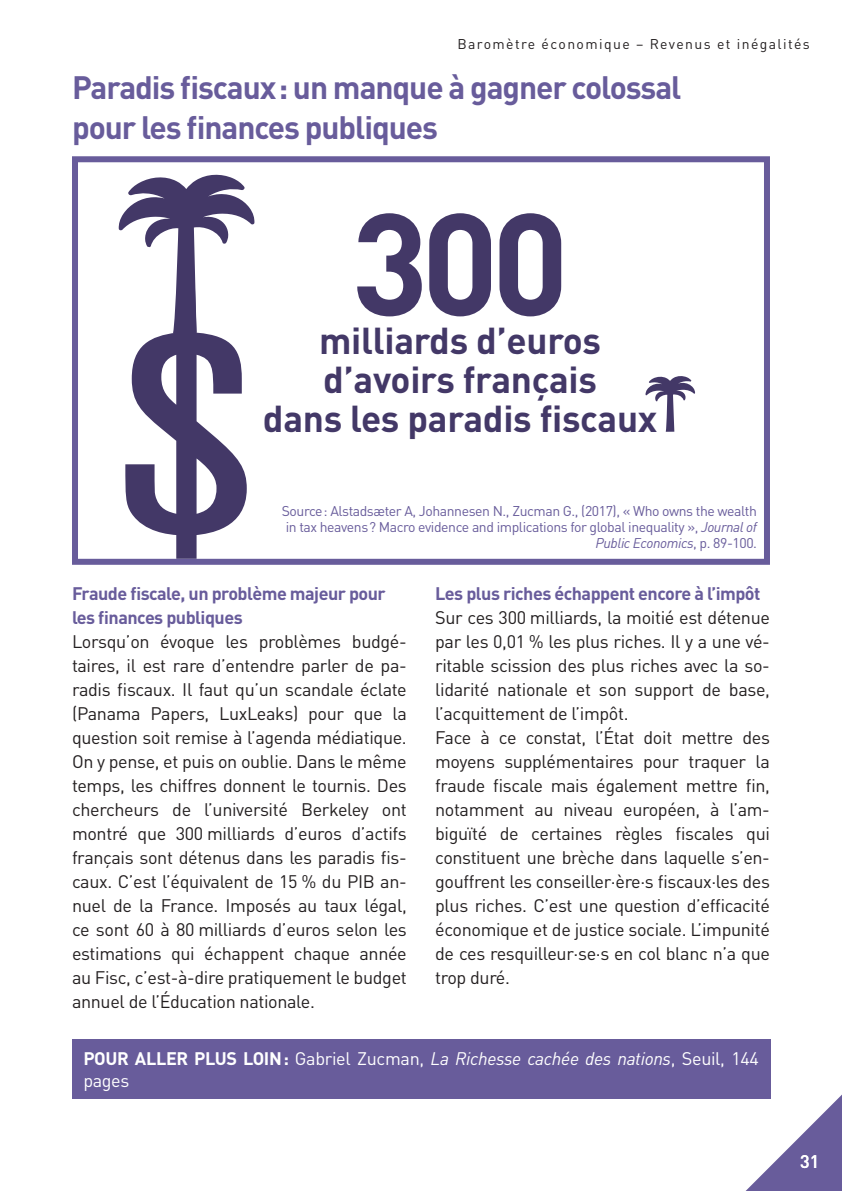
<style>
.page{position:relative;width:842px;height:1191px;background:#fff}
.page>*{position:absolute;margin:0;border:0;box-sizing:border-box;transform-origin:0 0}
.t1{font:700 142.4px "DIN";color:#433867}
.t2{font:700 37px/38.8px "DIN";letter-spacing:-.01em;color:#433867;text-align:center}
.Titre_violet{font:700 32px/40px "DIN";letter-spacing:-.035em;color:#685c9b}
.Texte{font:18px/24px "DIN";letter-spacing:-.02em;color:#231f20;text-align:justify}
.Inter_violet{font:700 18px/24px "DIN";letter-spacing:-.03em;color:#685c9b}
.Texte_encadré{font:18px/22px "DIN";letter-spacing:-.02em;color:#fff}
.t3{font:500 18px "DIN";color:#fff}
.Source_violet{font:14px/16px "DIN";letter-spacing:-.03em;color:#685c9b;text-align:right}
.t4{font:14px "DIN";letter-spacing:.1em;color:#231f20}
.s1{font-style:italic}
.s2{font-weight:700}
</style>
<div class="page">
<svg style="left:717px;top:1066px;width:125px;height:125px"></svg>
<div style="left:72px;top:1039px;width:698px;height:59px;background:#685c9b"></div>
<svg style="left:119px;top:174px;width:136px;height:384px"></svg>
<svg style="left:645px;top:376px;width:50px;height:56px"></svg>
<div style="left:72px;top:156px;width:698px;height:409px;border:6px solid #685c9b"></div>
<p class="t4" style="left:457px;top:35px;width:354px">Baromètre économique – Revenus et inégalités</p>
<p class="Titre_violet" style="left:72px;top:66px;width:611px">Paradis fiscaux: un manque à gagner colossal pour les finances publiques</p>
<p class="t1" style="left:351px;top:171px;width:219px">300</p>
<p class="t2" style="left:263px;top:320px;width:396px">milliards d’euros d’avoirs français<br>dans les paradis fiscaux</p>
<p class="Source_violet" style="left:282px;top:503px;width:477px">Source: Alstadsæter A, Johannesen N., Zucman G., (2017), « Who owns the wealth in tax heavens? Macro evidence and implications for global inequality », <span class="s1">Journal of<br>Public Economics</span>, p. 89-100.</p>
<p class="Inter_violet" style="left:72px;top:581px;width:315px">Fraude fiscale, un problème majeur pour les finances publiques</p>
<p class="Texte" style="left:72px;top:629px;width:336px">Lorsqu’on évoque les problèmes budgé&shy;taires, il est rare d’entendre parler de pa&shy;radis fiscaux. Il faut qu’un scandale éclate (Panama Papers, LuxLeaks) pour que la question soit remise à l’agenda médiatique.<br>On y pense, et puis on oublie. Dans le même temps, les chiffres donnent le tournis. Des chercheurs de l’université Berkeley ont montré que 300 milliards d’euros d’actifs français sont détenus dans les paradis fis&shy;caux. C’est l’équivalent de 15 % du PIB an&shy;nuel de la France. Imposés au taux légal, ce sont 60 à 80 milliards d’euros selon les estimations qui échappent chaque année au Fisc, c’est-à-dire pratiquement le budget annuel de l’Éducation nationale.</p>
<p class="Inter_violet" style="left:435px;top:581px;width:327px">Les plus riches échappent encore à l’impôt</p>
<p class="Texte" style="left:435px;top:605px;width:336px">Sur ces 300 milliards, la moitié est détenue par les 0,01 % les plus riches. Il y a une vé&shy;ritable scission des plus riches avec la so&shy;lidarité nationale et son support de base, l’acquittement de l’impôt.</p>
<p class="Texte" style="left:435px;top:725px;width:336px">Face à ce constat, l’État doit mettre des moyens supplémentaires pour traquer la fraude fiscale mais également mettre fin, notamment au niveau européen, à l’am&shy;biguïté de certaines règles fiscales qui constituent une brèche dans laquelle s’en&shy;gouffrent les conseiller·ère·s fiscaux·les des plus riches. C’est une question d’efficacité économique et de justice sociale. L’impunité de ces resquilleur·se·s en col blanc n’a que trop duré.</p>
<p class="Texte_encadré" style="left:83px;top:1047px;width:677px"><span class="s2">POUR ALLER PLUS LOIN:</span> Gabriel Zucman, <span class="s1">La Richesse cachée des nations</span>, Seuil, 144 pages</p>
<p class="t3" style="left:800px;top:1149px;width:21px">31</p>
</div>
